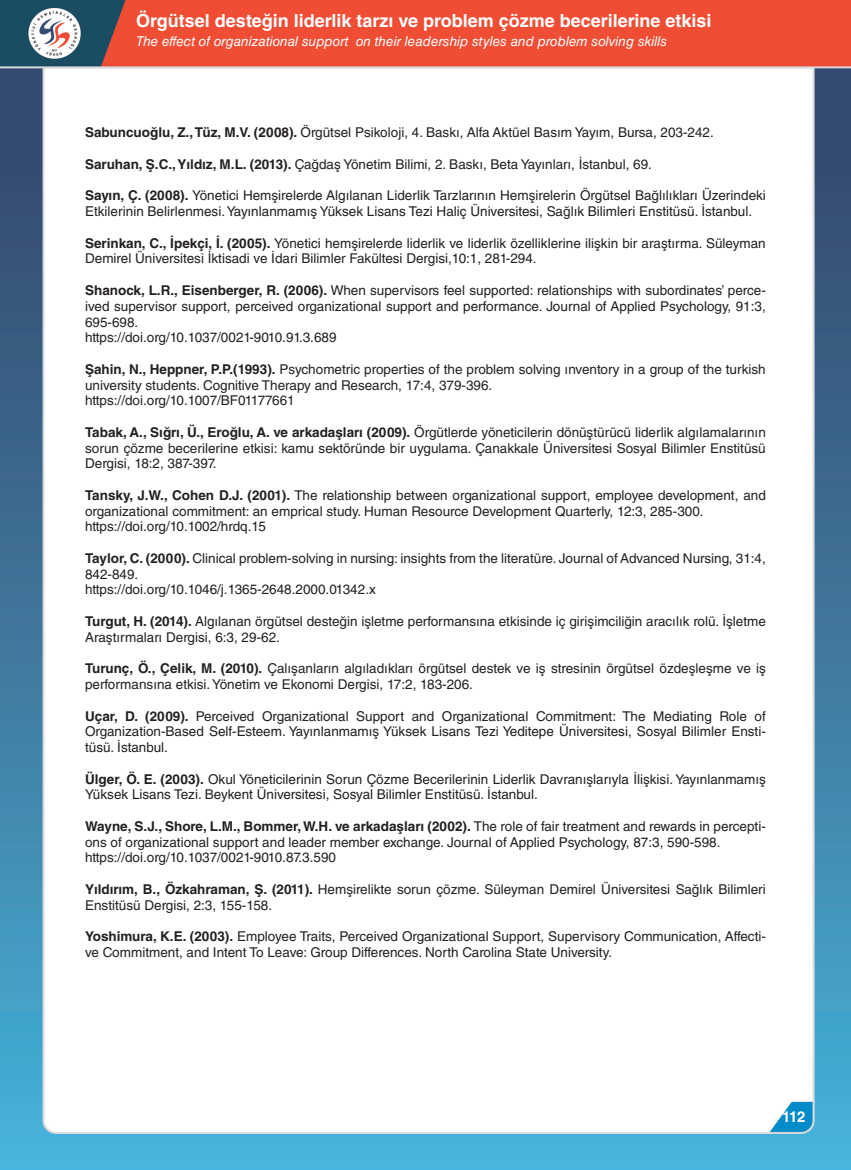
<style>
.page{position:relative;width:851px;height:1170px;background:#fff}
.page>*{position:absolute;margin:0;border:0;box-sizing:border-box;transform-origin:0 0}
.t1{font:700 18px "Helvetica LT Std";color:#fff}
.t2{font:700 15px "Helvetica LT Std";color:#fff}
.t3{font:13.5px/15.8px "Helvetica LT Std";color:#231f20}
.t4{font:italic 13.5px "Helvetica LT Std";color:#fff}
.s1{font-weight:700}
</style>
<div class="page">
<img style="left:0;top:0;width:850px;height:1169px">
<h1 class="t1" style="left:136px;top:9px;width:576px">Örgütsel desteğin liderlik tarzı ve problem çözme becerilerine etkisi</h1>
<p class="t4" style="left:136px;top:33px;width:532px">The effect of organizational support on their leadership styles and problem solving skills</p>
<p class="t3" style="left:85px;top:125px;width:630px"><span class="s1">Sabuncuoğlu, Z., Tüz, M.V. (2008).</span> Örgütsel Psikoloji, 4. Baskı, Alfa Aktüel Basım Yayım, Bursa, 203-242.</p>
<p class="t3" style="left:85px;top:156px;width:568px"><span class="s1">Saruhan, Ş.C., Yıldız, M.L. (2013).</span> Çağdaş Yönetim Bilimi, 2. Baskı, Beta Yayınları, İstanbul, 69.</p>
<p class="t3" style="left:85px;top:188px;width:682px"><span class="s1">Sayın, Ç. (2008).</span> Yönetici Hemşirelerde Algılanan Liderlik Tarzlarının Hemşirelerin Örgütsel Bağlılıkları Üzerindeki<br>Etkilerinin Belirlenmesi. Yayınlanmamış Yüksek Lisans Tezi Haliç Üniversitesi, Sağlık Bilimleri Enstitüsü. İstanbul.</p>
<p class="t3" style="left:85px;top:235px;width:682px"><span class="s1">Serinkan, C., İpekçi, İ. (2005).</span> Yönetici hemşirelerde liderlik ve liderlik özelliklerine ilişkin bir araştırma. Süleyman<br>Demirel Üniversitesi İktisadi ve İdari Bilimler Fakültesi Dergisi,10:1, 281-294.</p>
<p class="t3" style="left:85px;top:282px;width:682px"><span class="s1">Shanock, L.R., Eisenberger, R. (2006).</span> When supervisors feel supported: relationships with subordinates’ perce&shy;ived supervisor support, perceived organizational support and performance. Journal of Applied Psychology, 91:3, 695-698.<br>https://doi.org/10.1037/0021-9010.91.3.689</p>
<p class="t3" style="left:85px;top:361px;width:682px"><span class="s1">Şahin, N., Heppner, P.P.(1993).</span> Psychometric properties of the problem solving ınventory in a group of the turkish university students. Cognitive Therapy and Research, 17:4, 379-396.<br>https://doi.org/10.1007/BF01177661</p>
<p class="t3" style="left:85px;top:424px;width:682px;text-align:justify"><span class="s1">Tabak, A., Sığrı, Ü., Eroğlu, A. ve arkadaşları (2009).</span> Örgütlerde yöneticilerin dönüştürücü liderlik algılamalarının sorun çözme becerilerine etkisi: kamu sektöründe bir uygulama. Çanakkale Üniversitesi Sosyal Bilimler Enstitüsü Dergisi, 18:2, 387-397.</p>
<p class="t3" style="left:85px;top:487px;width:682px"><span class="s1">Tansky, J.W., Cohen D.J. (2001).</span> The relationship between organizational support, employee development, and organizational commitment: an emprical study. Human Resource Development Quarterly, 12:3, 285-300. https://doi.org/10.1002/hrdq.15</p>
<p class="t3" style="left:85px;top:550px;width:682px"><span class="s1">Taylor, C. (2000).</span> Clinical problem-solving in nursing: insights from the literatüre. Journal of Advanced Nursing, 31:4,<br>842-849.<br>https://doi.org/10.1046/j.1365-2648.2000.01342.x</p>
<p class="t3" style="left:85px;top:613px;width:682px"><span class="s1">Turgut, H. (2014).</span> Algılanan örgütsel desteğin işletme performansına etkisinde iç girişimciliğin aracılık rolü. İşletme<br>Araştırmaları Dergisi, 6:3, 29-62.</p>
<p class="t3" style="left:85px;top:660px;width:682px"><span class="s1">Turunç, Ö., Çelik, M. (2010).</span> Çalışanların algıladıkları örgütsel destek ve iş stresinin örgütsel özdeşleşme ve iş performansına etkisi. Yönetim ve Ekonomi Dergisi, 17:2, 183-206.</p>
<p class="t3" style="left:85px;top:708px;width:682px;text-align:justify"><span class="s1">Uçar, D. (2009).</span> Perceived Organizational Support and Organizational Commitment: The Mediating Role of Organization-Based Self-Esteem. Yayınlanmamış Yüksek Lisans Tezi Yeditepe Üniversitesi, Sosyal Bilimler Ensti&shy;tüsü. İstanbul.</p>
<p class="t3" style="left:85px;top:771px;width:682px"><span class="s1">Ülger, Ö. E. (2003).</span> Okul Yöneticilerinin Sorun Çözme Becerilerinin Liderlik Davranışlarıyla İlişkisi. Yayınlanmamış<br>Yüksek Lisans Tezi. Beykent Üniversitesi, Sosyal Bilimler Enstitüsü. İstanbul.</p>
<p class="t3" style="left:85px;top:818px;width:682px"><span class="s1">Wayne, S.J., Shore, L.M., Bommer, W.H. ve arkadaşları (2002).</span> The role of fair treatment and rewards in percepti&shy;ons of organizational support and leader member exchange. Journal of Applied Psychology, 87:3, 590-598. https://doi.org/10.1037/0021-9010.87.3.590</p>
<p class="t3" style="left:85px;top:881px;width:682px"><span class="s1">Yıldırım, B., Özkahraman, Ş. (2011).</span> Hemşirelikte sorun çözme. Süleyman Demirel Üniversitesi Sağlık Bilimleri<br>Enstitüsü Dergisi, 2:3, 155-158.</p>
<p class="t3" style="left:85px;top:928px;width:682px"><span class="s1">Yoshimura, K.E. (2003).</span> Employee Traits, Perceived Organizational Support, Supervisory Communication, Affecti&shy;ve Commitment, and Intent To Leave: Group Differences. North Carolina State University.</p>
<p class="t2" style="left:782px;top:1107px;width:25px">112</p>
</div>
